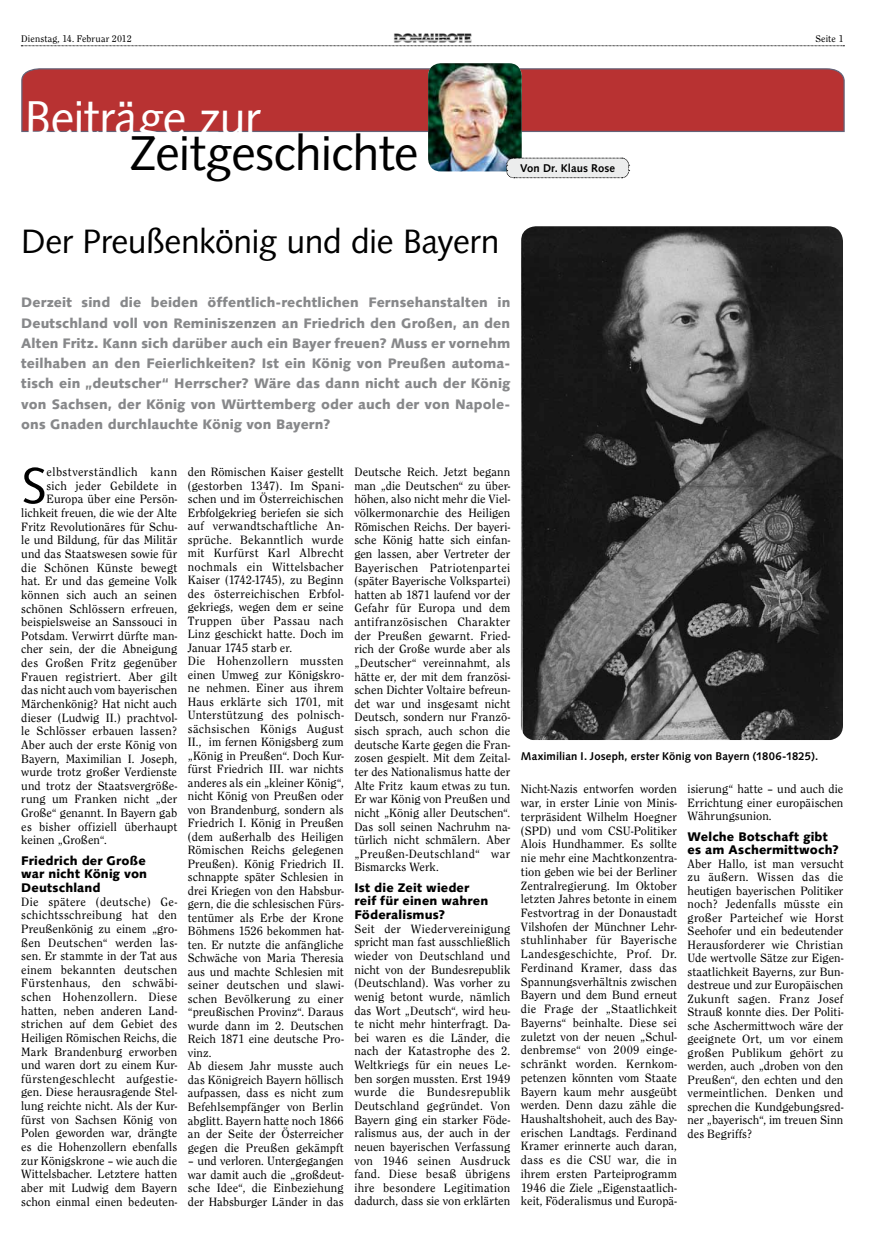
<style>
.page{position:relative;width:886px;height:1241px;background:#fff}
.page>*{position:absolute;margin:0;border:0;box-sizing:border-box;transform-origin:0 0}
.t1{font:50.75px "Syntax LT Std";color:#000}
.t2{font:48.75px "Syntax LT Std";letter-spacing:-.015em;color:#000}
.t3{font:48.75px "Syntax LT Std";letter-spacing:-.015em;color:#fff}
.t4{font:33.75px "Syntax LT Std";letter-spacing:-.015em;color:#000}
.t5{font:900 13.75px/20.2px "Syntax LT Std";letter-spacing:.005em;color:#87888a;text-align:justify}
.t6{font:12.5px/13.5px "Clearface Itc T";letter-spacing:.01em;color:#000;text-align:justify}
.t7{font:900 12.5px/13.6px "Syntax LT Std";letter-spacing:.01em;color:#000}
.t8{font:12.5px "Clearface Itc T";letter-spacing:.035em;color:#000}
.t9{font:700 11.25px "Syntax LT Std";letter-spacing:.01em;color:#000}
.t10{font:10px "Clearface Itc T";letter-spacing:.01em;color:#000}
</style>
<div class="page">
<svg style="left:21px;top:45px;width:823px;height:1px"></svg>
<img style="left:394px;top:33px;width:78px;height:10px">
<div style="left:21px;top:68px;width:824px;height:64px;background:#b83232"></div>
<img style="left:428px;top:63px;width:94px;height:108px">
<svg style="left:506px;top:157px;width:124px;height:21px;background:#dedfdf"></svg>
<img style="left:521px;top:226px;width:322px;height:514px">
<p class="t10" style="left:21px;top:32px;width:112px">Dienstag, 14. Februar 2012</p>
<p class="t10" style="left:815px;top:32px;width:29px">Seite 1</p>
<h2 class="t3" style="left:25px;top:89px;width:238px">Beiträge zur</h2>
<h2 class="t2" style="left:129px;top:125px;width:290px">Zeitgeschichte</h2>
<p class="t9" style="left:520px;top:162px;width:96px">Von Dr. Klaus Rose</p>
<h3 class="t4" style="left:21px;top:221px;width:480px">Der Preußenkönig und die Bayern</h3>
<p class="t5" style="left:21px;top:292px;width:490px">Derzeit sind die beiden öffentlich-rechtlichen Fernsehanstalten in Deutschland voll von Reminiszenzen an Friedrich den Großen, an den Alten Fritz. Kann sich darüber auch ein Bayer freuen? Muss er vornehm teilhaben an den Feierlichkeiten? Ist ein König von Preußen automa&shy;tisch ein „deutscher“ Herrscher? Wäre das dann nicht auch der König von Sachsen, der König von Württemberg oder auch der von Napole&shy;ons Gnaden durchlauchte König von Bayern?</p>
<h1 class="t1" style="left:21px;top:455px;width:27px">S</h1>
<p class="t8" style="left:47px;top:464px;width:132px">elbstverständlich kann</p>
<p class="t6" style="left:47px;top:478px;width:132px">sich jeder Gebildete in</p>
<p class="t6" style="left:47px;top:492px;width:132px">Europa über eine Persön-</p>
<p class="t6" style="left:21px;top:506px;width:157px">lichkeit freuen, die wie der Alte</p>
<p class="t6" style="left:21px;top:519px;width:157px">Fritz Revolutionäres für Schu-</p>
<p class="t6" style="left:21px;top:533px;width:157px">le und Bildung, für das Militär</p>
<p class="t6" style="left:21px;top:547px;width:157px">und das Staatswesen sowie für</p>
<p class="t6" style="left:21px;top:560px;width:157px">die Schönen Künste bewegt</p>
<p class="t6" style="left:21px;top:574px;width:157px">hat. Er und das gemeine Volk</p>
<p class="t6" style="left:21px;top:587px;width:157px">können sich auch an seinen</p>
<p class="t6" style="left:21px;top:601px;width:157px">schönen Schlössern erfreuen,</p>
<p class="t6" style="left:21px;top:615px;width:157px">beispielsweise an Sanssouci in</p>
<p class="t6" style="left:21px;top:628px;width:157px">Potsdam. Verwirrt dürfte man-</p>
<p class="t6" style="left:21px;top:642px;width:157px">cher sein, der die Abneigung</p>
<p class="t6" style="left:21px;top:656px;width:157px">des Großen Fritz gegenüber</p>
<p class="t6" style="left:21px;top:669px;width:157px">Frauen registriert. Aber gilt</p>
<p class="t6" style="left:21px;top:683px;width:157px">das nicht auch vom bayerischen</p>
<p class="t6" style="left:21px;top:696px;width:157px">Märchenkönig? Hat nicht auch</p>
<p class="t6" style="left:21px;top:710px;width:157px">dieser (Ludwig II.) prachtvol-</p>
<p class="t6" style="left:21px;top:724px;width:157px">le Schlösser erbauen lassen?</p>
<p class="t6" style="left:21px;top:737px;width:157px">Aber auch der erste König von</p>
<p class="t6" style="left:21px;top:751px;width:157px">Bayern, Maximilian I. Joseph,</p>
<p class="t6" style="left:21px;top:765px;width:157px">wurde trotz großer Verdienste</p>
<p class="t6" style="left:21px;top:778px;width:157px">und trotz der Staatsvergröße-</p>
<p class="t6" style="left:21px;top:792px;width:157px">rung um Franken nicht „der</p>
<p class="t6" style="left:21px;top:805px;width:157px">Große“ genannt. In Bayern gab</p>
<p class="t6" style="left:21px;top:819px;width:157px">es bisher offiziell überhaupt</p>
<p class="t6" style="left:21px;top:833px;width:87px">keinen „Großen“.</p>
<p class="t7" style="left:21px;top:853px;width:127px;text-align:justify">Friedrich der Große war nicht König von Deutschland</p>
<p class="t6" style="left:21px;top:894px;width:157px">Die spätere (deutsche) Ge&shy;schichtsschreibung hat den Preußenkönig zu einem „gro&shy;ßen Deutschen“ werden las&shy;sen. Er stammte in der Tat aus einem bekannten deutschen Fürstenhaus, den schwäbi&shy;schen Hohenzollern. Diese hatten, neben anderen Land&shy;strichen auf dem Gebiet des Heiligen Römischen Reichs, die Mark Brandenburg erworben und waren dort zu einem Kur&shy;fürstengeschlecht aufgestie&shy;gen. Diese herausragende Stel&shy;lung reichte nicht. Als der Kur&shy;fürst von Sachsen König von Polen geworden war, drängte es die Hohenzollern ebenfalls zur Königskrone – wie auch die Wittelsbacher. Letztere hatten aber mit Ludwig dem Bayern schon einmal einen bedeuten-</p>
<p class="t6" style="left:188px;top:465px;width:157px;text-align:left">den Römischen Kaiser gestellt (gestorben 1347). Im Spani&shy;schen und im Österreichischen<br>Erbfolgekrieg beriefen sie sich auf verwandtschaftliche An&shy;sprüche. Bekanntlich wurde mit Kurfürst Karl Albrecht nochmals ein Wittelsbacher<br>Kaiser (1742-1745), zu Beginn des österreichischen Erbfol&shy;gekriegs, wegen dem er seine<br>Truppen über Passau nach<br>Linz geschickt hatte. Doch im<br>Januar 1745 starb er.<br>Die Hohenzollern mussten einen Umweg zur Königskro&shy;ne nehmen. Einer aus ihrem<br>Haus erklärte sich 1701, mit<br>Unterstützung des polnisch&shy;sächsischen Königs August<br>II., im fernen Königsberg zum „König in Preußen“. Doch Kur&shy;fürst Friedrich III. war nichts anderes als ein „kleiner König“, nicht König von Preußen oder von Brandenburg, sondern als<br>Friedrich I. König in Preußen (dem außerhalb des Heiligen<br>Römischen Reichs gelegenen<br>Preußen). König Friedrich II. schnappte später Schlesien in drei Kriegen von den Habsbur&shy;gern, die die schlesischen Fürs&shy;tentümer als Erbe der Krone<br>Böhmens 1526 bekommen hat&shy;ten. Er nutzte die anfängliche<br>Schwäche von Maria Theresia aus und machte Schlesien mit seiner deutschen und slawi&shy;schen Bevölkerung zu einer “preußischen Provinz“. Daraus wurde dann im 2. Deutschen<br>Reich 1871 eine deutsche Pro&shy;vinz.<br>Ab diesem Jahr musste auch das Königreich Bayern höllisch aufpassen, dass es nicht zum<br>Befehlsempfänger von Berlin abglitt. Bayern hatte noch 1866 an der Seite der Österreicher gegen die Preußen gekämpft</p>
<p class="t6" style="left:188px;top:1153px;width:157px">– und verloren. Untergegangen war damit auch die „großdeut&shy;sche Idee“, die Einbeziehung der Habsburger Länder in das</p>
<p class="t6" style="left:354px;top:465px;width:157px">Deutsche Reich. Jetzt begann man „die Deutschen“ zu über&shy;höhen, also nicht mehr die Viel&shy;völkermonarchie des Heiligen Römischen Reichs. Der bayeri&shy;sche König hatte sich einfan&shy;gen lassen, aber Vertreter der Bayerischen Patriotenpartei (später Bayerische Volkspartei) hatten ab 1871 laufend vor der Gefahr für Europa und dem antifranzösischen Charakter der Preußen gewarnt. Fried&shy;rich der Große wurde aber als „Deutscher“ vereinnahmt, als hätte er, der mit dem französi&shy;schen Dichter Voltaire befreun&shy;det war und insgesamt nicht Deutsch, sondern nur Franzö&shy;sisch sprach, auch schon die deutsche Karte gegen die Fran&shy;zosen gespielt. Mit dem Zeital&shy;ter des Nationalismus hatte der Alte Fritz kaum etwas zu tun.<br>Er war König von Preußen und nicht „König aller Deutschen“.<br>Das soll seinen Nachruhm na&shy;türlich nicht schmälern. Aber „Preußen-Deutschland“ war Bismarcks Werk.</p>
<p class="t7" style="left:354px;top:880px;width:135px">Ist die Zeit wieder reif für einen wahren<br>Föderalismus?</p>
<p class="t6" style="left:354px;top:921px;width:157px">Seit der Wiedervereinigung spricht man fast ausschließlich wieder von Deutschland und nicht von der Bundesrepublik (Deutschland). Was vorher zu wenig betont wurde, nämlich das Wort „Deutsch“, wird heu&shy;te nicht mehr hinterfragt. Da&shy;bei waren es die Länder, die nach der Katastrophe des 2.<br>Weltkriegs für ein neues Le&shy;ben sorgen mussten. Erst 1949 wurde die Bundesrepublik Deutschland gegründet. Von Bayern ging ein starker Föde&shy;ralismus aus, der auch in der neuen bayerischen Verfassung von 1946 seinen Ausdruck fand. Diese besaß übrigens ihre besondere Legitimation dadurch, dass sie von erklärten</p>
<p class="t9" style="left:521px;top:749px;width:299px">Maximilian I. Joseph, erster König von Bayern (1806-1825).</p>
<p class="t6" style="left:521px;top:782px;width:157px">Nicht-Nazis entworfen worden war, in erster Linie von Minis&shy;terpräsident Wilhelm Hoegner (SPD) und vom CSU-Politiker Alois Hundhammer. Es sollte nie mehr eine Machtkonzentra&shy;tion geben wie bei der Berliner Zentralregierung. Im Oktober letzten Jahres betonte in einem Festvortrag in der Donaustadt Vilshofen der Münchner Lehr&shy;stuhlinhaber für Bayerische Landesgeschichte, Prof. Dr.<br>Ferdinand Kramer, dass das Spannungsverhältnis zwischen Bayern und dem Bund erneut die Frage der „Staatlichkeit Bayerns“ beinhalte. Diese sei zuletzt von der neuen „Schul&shy;denbremse“ von 2009 einge&shy;schränkt worden. Kernkom&shy;petenzen könnten vom Staate Bayern kaum mehr ausgeübt werden. Denn dazu zähle die Haushaltshoheit, auch des Bay&shy;erischen Landtags. Ferdinand Kramer erinnerte auch daran, dass es die CSU war, die in ihrem ersten Parteiprogramm 1946 die Ziele „Eigenstaatlich&shy;keit, Föderalismus und Europä-</p>
<p class="t6" style="left:687px;top:782px;width:157px">isierung“ hatte – und auch die Errichtung einer europäischen Währungsunion.</p>
<p class="t7" style="left:687px;top:829px;width:153px">Welche Botschaft gibt es am Aschermittwoch?</p>
<p class="t6" style="left:687px;top:856px;width:157px">Aber Hallo, ist man versucht zu äußern. Wissen das die heutigen bayerischen Politiker noch? Jedenfalls müsste ein großer Parteichef wie Horst Seehofer und ein bedeutender Herausforderer wie Christian Ude wertvolle Sätze zur Eigen&shy;staatlichkeit Bayerns, zur Bun&shy;destreue und zur Europäischen Zukunft sagen. Franz Josef Strauß konnte dies. Der Politi&shy;sche Aschermittwoch wäre der geeignete Ort, um vor einem großen Publikum gehört zu werden, auch „droben von den Preußen“, den echten und den vermeintlichen. Denken und sprechen die Kundgebungsred&shy;ner „bayerisch“, im treuen Sinn des Begriffs?</p>
</div>
